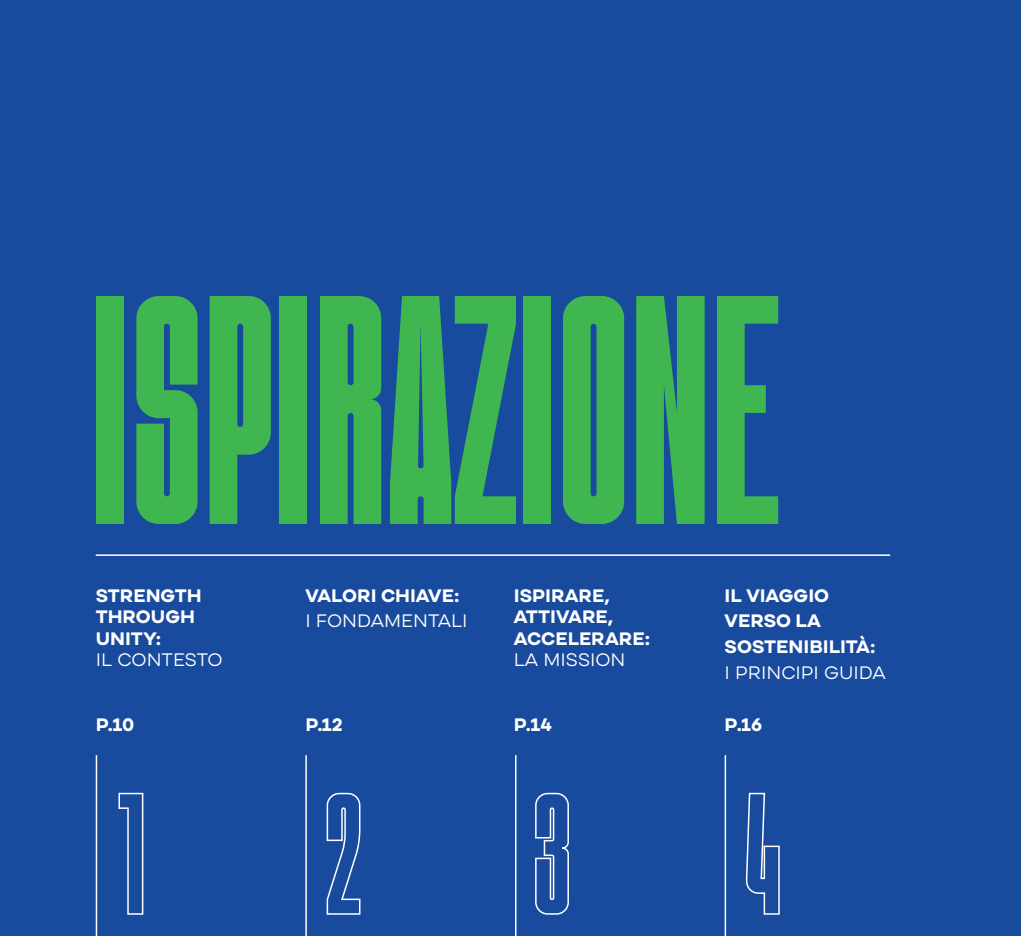
<style>
.page{position:relative;width:1021px;height:936px;background:#fff}
.page>*{position:absolute;margin:0;border:0;box-sizing:border-box;transform-origin:0 0}
.SUBTITLE{font:325.5px "Qanungo";color:#40b650}
.t1{font:700 18px/21.6px "Cardium A";color:#fff}
.t2{font:18px "Cardium A";color:#fff}
.s1{font-weight:400}
</style>
<div class="page">
<div style="left:0;top:0;width:1020px;height:935px;background:#184a9e"></div>
<hr style="left:96px;top:554px;width:794px;height:2px;background:#fff">
<hr style="left:96px;top:755px;width:1px;height:180px;background:#fff">
<hr style="left:305px;top:755px;width:2px;height:180px;background:#fff">
<hr style="left:515px;top:755px;width:1px;height:180px;background:#fff">
<hr style="left:724px;top:755px;width:2px;height:180px;background:#fff">
<svg style="left:118px;top:792px;width:26px;height:123px"></svg>
<svg style="left:326px;top:792px;width:35px;height:123px"></svg>
<svg style="left:535px;top:792px;width:34px;height:123px"></svg>
<svg style="left:745px;top:792px;width:35px;height:123px"></svg>
<p class="SUBTITLE" style="left:90px;top:252px;width:688px">ISPIRAZIONE</p>
<p class="t1" style="left:96px;top:584px;width:107px">STRENGTH<br>THROUGH<br>UNITY:</p>
<p class="t2" style="left:96px;top:648px;width:128px">IL CONTESTO</p>
<p class="t1" style="left:96px;top:714px;width:40px">P.10</p>
<p class="t1" style="left:305px;top:584px;width:155px">VALORI CHIAVE:</p>
<p class="t2" style="left:305px;top:610px;width:164px">I FONDAMENTALI</p>
<p class="t1" style="left:305px;top:714px;width:39px">P.12</p>
<p class="t1" style="left:514px;top:584px;width:138px">ISPIRARE,<br>ATTIVARE,<br>ACCELERARE:<br><span class="s1">LA MISSION</span></p>
<p class="t1" style="left:514px;top:714px;width:40px">P.14</p>
<p class="t1" style="left:724px;top:582px;width:152px;line-height:26px">IL VIAGGIO<br>VERSO LA<br>SOSTENIBILITÀ:</p>
<p class="t2" style="left:724px;top:661px;width:163px">I PRINCIPI GUIDA</p>
<p class="t1" style="left:724px;top:714px;width:39px">P.16</p>
</div>
